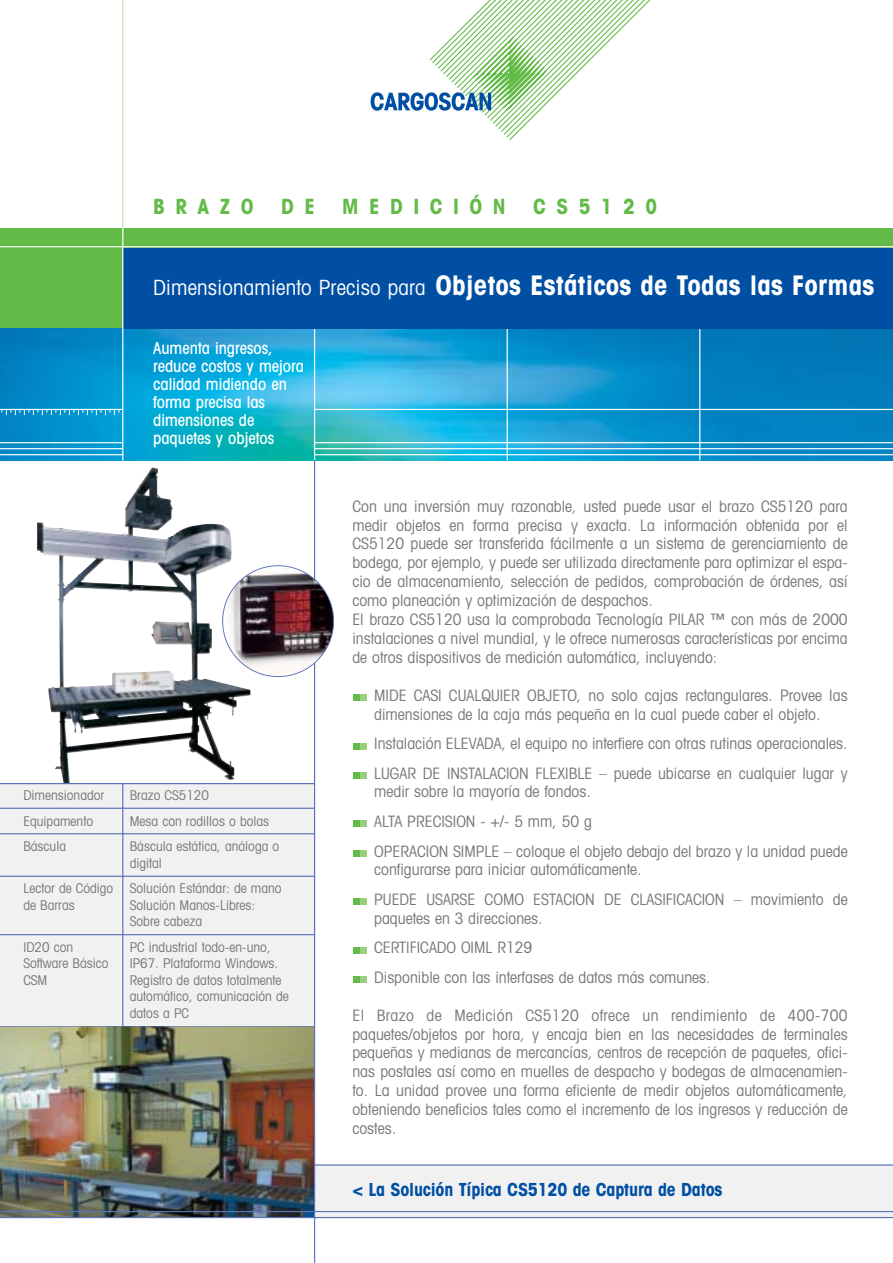
<style>
.page{position:relative;width:893px;height:1263px;background:#fff}
.page>*{position:absolute;margin:0;border:0;box-sizing:border-box;transform-origin:0 0}
.t1{font:700 condensed 27px "Avant Garde";letter-spacing:.01em;color:#fff}
.t2{font:700 condensed 21px "Avant Garde";letter-spacing:.5em;color:#61bb46}
.t3{font:700 condensed 18px "Avant Garde";letter-spacing:-.01em;color:#004fa3}
.t4{font:500 condensed 16.5px/18px "Avant Garde";color:#fff}
.t5{font:condensed 15.75px/18.9px "Avant Garde";color:#77787a}
.t6{font:condensed 13.5px/16.5px "Avant Garde";color:#77787a}
.s1{font-weight:400;font-size:21px}
</style>
<div class="page">
<img style="left:0;top:1027px;width:314px;height:190px">
<div style="left:315px;top:1165px;width:577px;height:53px;background:#f1f1f2"></div>
<hr style="left:0;top:1217px;width:892px;height:1px;background:#5b73b8">
<hr style="left:0;top:1211px;width:892px;height:1px;background:#5b73b8">
<hr style="left:0;top:1025px;width:314px;height:2px;background:#5b73b8">
<hr style="left:314px;top:1164px;width:578px;height:2px;background:#5b73b8">
<img style="left:0;top:328px;width:892px;height:132px">
<hr style="left:0;top:409px;width:123px;height:1px;background:#fff">
<hr style="left:314px;top:409px;width:578px;height:1px;background:#fff">
<hr style="left:314px;top:454px;width:578px;height:1px;background:#fff">
<hr style="left:0;top:454px;width:123px;height:1px;background:#fff">
<hr style="left:315px;top:448px;width:577px;height:1px;background:#fff">
<hr style="left:0;top:448px;width:123px;height:1px;background:#fff">
<hr style="left:315px;top:442px;width:577px;height:1px;background:#fff">
<hr style="left:0;top:442px;width:122px;height:1px;background:#fff">
<hr style="left:314px;top:232px;width:1px;height:228px;background:#fff">
<hr style="left:506px;top:229px;width:2px;height:232px;background:#fff">
<hr style="left:699px;top:229px;width:1px;height:231px;background:#fff">
<div style="left:0;top:229px;width:892px;height:99px;background:#61bb46"></div>
<hr style="left:314px;top:460px;width:1px;height:803px;background:#5b73b8">
<hr style="left:122px;top:0;width:1px;height:231px;background:#c6e2b4">
<svg style="left:1px;top:410px;width:118px;height:5px"></svg>
<div style="left:123px;top:248px;width:769px;height:80px;background:#004fa3"></div>
<hr style="left:122px;top:228px;width:1px;height:232px;background:#fff">
<hr style="left:0;top:246px;width:892px;height:1px;background:#fff">
<div style="left:353px;top:694px;width:7px;height:6px;background:#61bb46"></div>
<svg style="left:361px;top:694px;width:6px;height:6px"></svg>
<div style="left:353px;top:743px;width:7px;height:6px;background:#61bb46"></div>
<svg style="left:361px;top:743px;width:6px;height:6px"></svg>
<div style="left:353px;top:772px;width:7px;height:7px;background:#61bb46"></div>
<div style="left:361px;top:772px;width:6px;height:7px;background:#9acf81"></div>
<div style="left:353px;top:821px;width:7px;height:6px;background:#61bb46"></div>
<svg style="left:361px;top:821px;width:6px;height:6px"></svg>
<div style="left:353px;top:947px;width:7px;height:6px;background:#61bb46"></div>
<svg style="left:361px;top:947px;width:6px;height:6px"></svg>
<div style="left:353px;top:977px;width:7px;height:6px;background:#61bb46"></div>
<svg style="left:361px;top:977px;width:6px;height:6px"></svg>
<div style="left:353px;top:850px;width:7px;height:6px;background:#61bb46"></div>
<svg style="left:361px;top:850px;width:6px;height:6px"></svg>
<div style="left:353px;top:899px;width:7px;height:6px;background:#61bb46"></div>
<svg style="left:361px;top:899px;width:6px;height:6px"></svg>
<img style="left:63px;top:489px;width:174px;height:276px">
<svg style="left:222px;top:565px;width:112px;height:112px"></svg>
<svg style="left:370px;top:0;width:281px;height:140px"></svg>
<div style="left:0;top:784px;width:314px;height:242px;background:#f1f1f2"></div>
<hr style="left:0;top:783px;width:314px;height:1px;background:#5b73b8">
<hr style="left:122px;top:784px;width:1px;height:242px;background:#5b73b8">
<hr style="left:0;top:808px;width:314px;height:1px;background:#5b73b8">
<hr style="left:0;top:833px;width:314px;height:1px;background:#5b73b8">
<hr style="left:0;top:876px;width:314px;height:1px;background:#5b73b8">
<hr style="left:0;top:934px;width:314px;height:1px;background:#5b73b8">
<h2 class="t2" style="left:153px;top:199px;width:102px">BRAZO</h2>
<h2 class="t2" style="left:281px;top:199px;width:35px">D E</h2>
<h2 class="t2" style="left:342px;top:199px;width:165px">MEDICIÓN</h2>
<h2 class="t2" style="left:533px;top:199px;width:125px">CS5120</h2>
<h1 class="t1" style="left:153px;top:275px;width:723px"><span class="s1">Dimensionamiento Preciso para</span> Objetos Estáticos de Todas las Formas</h1>
<p class="t4" style="left:153px;top:340px;width:152px">Aumenta ingresos, reduce costos y mejora calidad midiendo en forma precisa las dimensiones de paquetes y objetos</p>
<p class="t6" style="left:23px;top:788px;width:82px">Dimensionador</p>
<p class="t6" style="left:130px;top:788px;width:81px">Brazo CS5120</p>
<p class="t6" style="left:23px;top:814px;width:71px">Equipamento</p>
<p class="t6" style="left:130px;top:814px;width:141px">Mesa con rodillos o bolas</p>
<p class="t6" style="left:23px;top:839px;width:44px">Báscula</p>
<p class="t6" style="left:130px;top:839px;width:151px">Báscula estática, análoga o digital</p>
<p class="t6" style="left:23px;top:881px;width:260px">Lector de Código Solución Estándar: de mano de Barras</p>
<p class="t6" style="left:130px;top:898px;width:127px">Solución Manos-Libres:<br>Sobre cabeza</p>
<p class="t6" style="left:23px;top:940px;width:51px">ID20 con</p>
<p class="t6" style="left:130px;top:940px;width:142px">PC industrial todo-en-uno,</p>
<p class="t6" style="left:23px;top:956px;width:87px">Software Básico</p>
<p class="t6" style="left:130px;top:956px;width:150px">IP67. Plataforma Windows.</p>
<p class="t6" style="left:23px;top:973px;width:26px">CSM</p>
<p class="t6" style="left:130px;top:973px;width:160px">Registro de datos totalmente automático, comunicación de datos a PC</p>
<p class="t5" style="left:352px;top:498px;width:496px">Con una inversión muy razonable, usted puede usar el brazo CS5120 para medir objetos en forma precisa y exacta. La información obtenida por el CS5120 puede ser transferida fácilmente a un sistema de gerenciamiento de bodega, por ejemplo, y puede ser utilizada directamente para optimizar el espa&shy;cio de almacenamiento, selección de pedidos, comprobación de órdenes, así como planeación y optimización de despachos.<br>El brazo CS5120 usa la comprobada Tecnología PILAR ™ con más de 2000 instalaciones a nivel mundial, y le ofrece numerosas características por encima de otros dispositivos de medición automática, incluyendo:</p>
<p class="t5" style="left:374px;top:687px;width:475px">MIDE CASI CUALQUIER OBJETO, no solo cajas rectangulares. Provee las dimensiones de la caja más pequeña en la cual puede caber el objeto.</p>
<p class="t5" style="left:374px;top:730px;width:475px;line-height:29.5px">Instalación ELEVADA, el equipo no interfiere con otras rutinas operacionales.<br>LUGAR DE INSTALACION FLEXIBLE – puede ubicarse en cualquier lugar y</p>
<p class="t5" style="left:374px;top:779px;width:475px;line-height:29.5px">medir sobre la mayoría de fondos.<br>ALTA PRECISION - +/- 5 mm, 50 g<br>OPERACION SIMPLE – coloque el objeto debajo del brazo y la unidad puede</p>
<p class="t5" style="left:374px;top:857px;width:475px;line-height:29.5px">configurarse para iniciar automáticamente.<br>PUEDE USARSE COMO ESTACION DE CLASIFICACION – movimiento de</p>
<p class="t5" style="left:374px;top:905px;width:338px;line-height:29.5px">paquetes en 3 direcciones.<br>CERTIFICADO OIML R129<br>Disponible con las interfases de datos más comunes.</p>
<p class="t5" style="left:352px;top:1007px;width:496px;text-align:justify">El Brazo de Medición CS5120 ofrece un rendimiento de 400-700 paquetes/objetos por hora, y encaja bien en las necesidades de terminales pequeñas y medianas de mercancías, centros de recepción de paquetes, ofici&shy;nas postales así como en muelles de despacho y bodegas de almacenamien&shy;to. La unidad provee una forma eficiente de medir objetos automáticamente, obteniendo beneficios tales como el incremento de los ingresos y reducción de costes.</p>
<p class="t3" style="left:352px;top:1183px;width:371px">&lt; La Solución Típica CS5120 de Captura de Datos</p>
</div>
